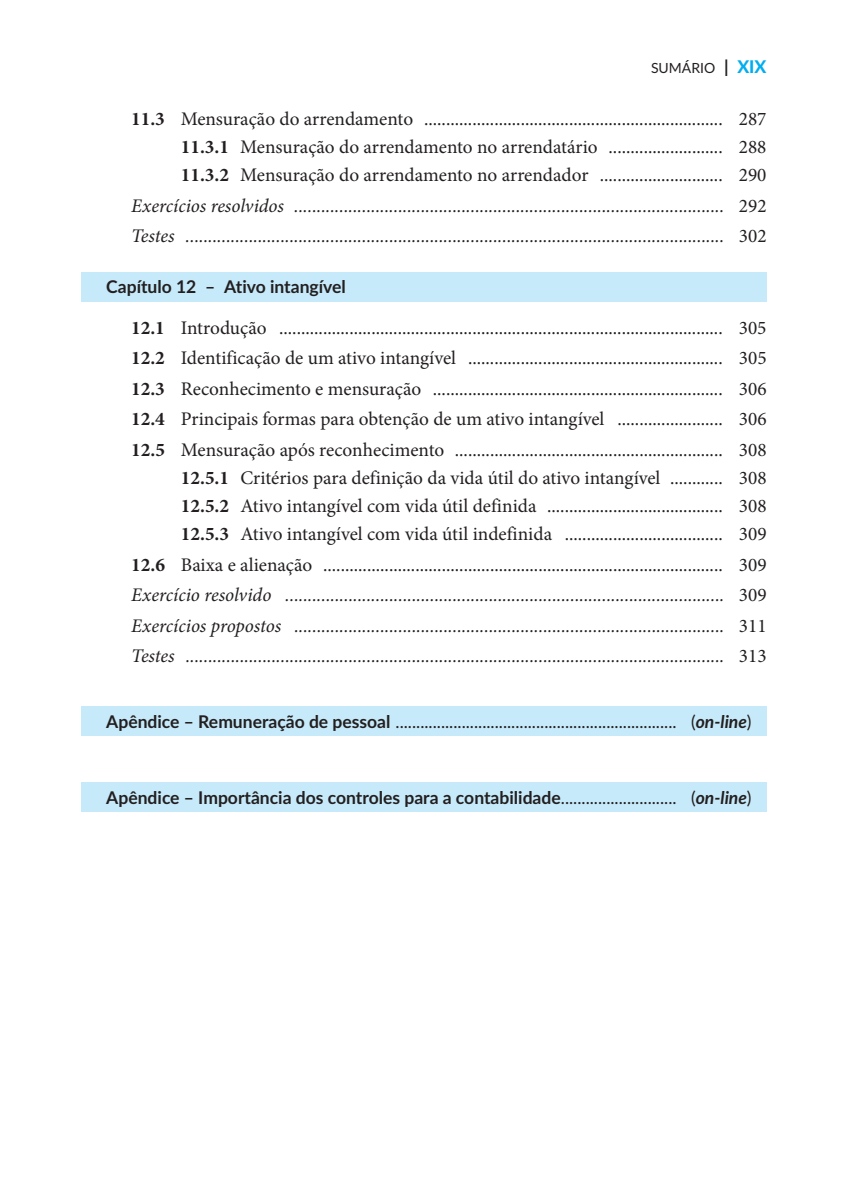
<style>
.page{position:relative;width:848px;height:1195px;background:#fff}
.page>*{position:absolute;margin:0;border:0;box-sizing:border-box;transform-origin:0 0}
.t1{font:19.25px/28px "Minion Pro";color:#231f20;text-align:justify}
.t2{font:italic 19.25px/30.6px "Minion Pro";letter-spacing:-.005em;color:#231f20}
.t3{font:700 17.5px "Lato";color:#231f20}
.t4{font:17.5px "Lato";color:#231f20}
.t5{font:14px "Lato";color:#231f20}
.s1{font-weight:700;font-size:17.5px}
.s2{font-weight:800;font-size:17.5px;color:#00aeef}
.s3{font-weight:700}
.s4{font-style:normal}
.s5{font-weight:700;font-style:normal}
.s6{font-weight:700;font-style:italic}
.s7{font-weight:400}
.s8{font-style:italic}
</style>
<div class="page">
<div style="left:81px;top:272px;width:685px;height:29px;background:#c6eafa"></div>
<div style="left:81px;top:706px;width:685px;height:30px;background:#c6eafa"></div>
<div style="left:81px;top:782px;width:685px;height:30px;background:#c6eafa"></div>
<p class="t5" style="left:651px;top:58px;width:117px">SUMÁRIO <span class="s1">|</span> <span class="s2">XIX</span></p>
<p class="t1" style="left:181px;top:105px;width:587px;text-indent:-50px"><span class="s3">11.3</span> Mensuração do arrendamento .................................................................... 287<br><span class="s3">11.3.1</span> Mensuração do arrendamento no arrendatário .......................... 288<br><span class="s3">11.3.2</span> Mensuração do arrendamento no arrendador ............................ 290</p>
<p class="t2" style="left:131px;top:190px;width:636px">Exercícios resolvidos ............................................................................................... <span class="s4">292<br></span>Testes ....................................................................................................................... <span class="s4">302</span></p>
<p class="t3" style="left:106px;top:274px;width:241px">Capítulo 12 – Ativo intangível</p>
<p class="t1" style="left:131px;top:312px;width:637px;line-height:30.6px"><span class="s3">12.1</span> Introdução ..................................................................................................... 305<br><span class="s3">12.2</span> Identificação de um ativo intangível .......................................................... 305<br><span class="s3">12.3</span> Reconhecimento e mensuração .................................................................. 306<br><span class="s3">12.4</span> Principais formas para obtenção de um ativo intangível ........................ 306<br><span class="s3">12.5</span> Mensuração após reconhecimento ............................................................. 308</p>
<p class="t1" style="left:181px;top:464px;width:587px"><span class="s3">12.5.1</span> Critérios para definição da vida útil do ativo intangível ............ 308<br><span class="s3">12.5.2</span> Ativo intangível com vida útil definida ........................................ 308<br><span class="s3">12.5.3</span> Ativo intangível com vida útil indefinida .................................... 309</p>
<p class="t2" style="left:131px;top:549px;width:637px;text-align:justify"><span class="s5">12.6</span> <span class="s4">Baixa e alienação ........................................................................................... 309<br></span>Exercício resolvido ................................................................................................. <span class="s4">309<br></span>Exercícios propostos ............................................................................................... <span class="s4">311<br></span>Testes ....................................................................................................................... <span class="s4">313</span></p>
<p class="t4" style="left:106px;top:709px;width:646px"><span class="s3">Apêndice – Remuneração de pessoal</span> .................................................................... (<span class="s6">on-line</span>)</p>
<p class="t3" style="left:106px;top:784px;width:646px">Apêndice – Importância dos controles para a contabilidade<span class="s7">............................ (</span><span class="s8">on-line</span><span class="s7">)</span></p>
</div>
